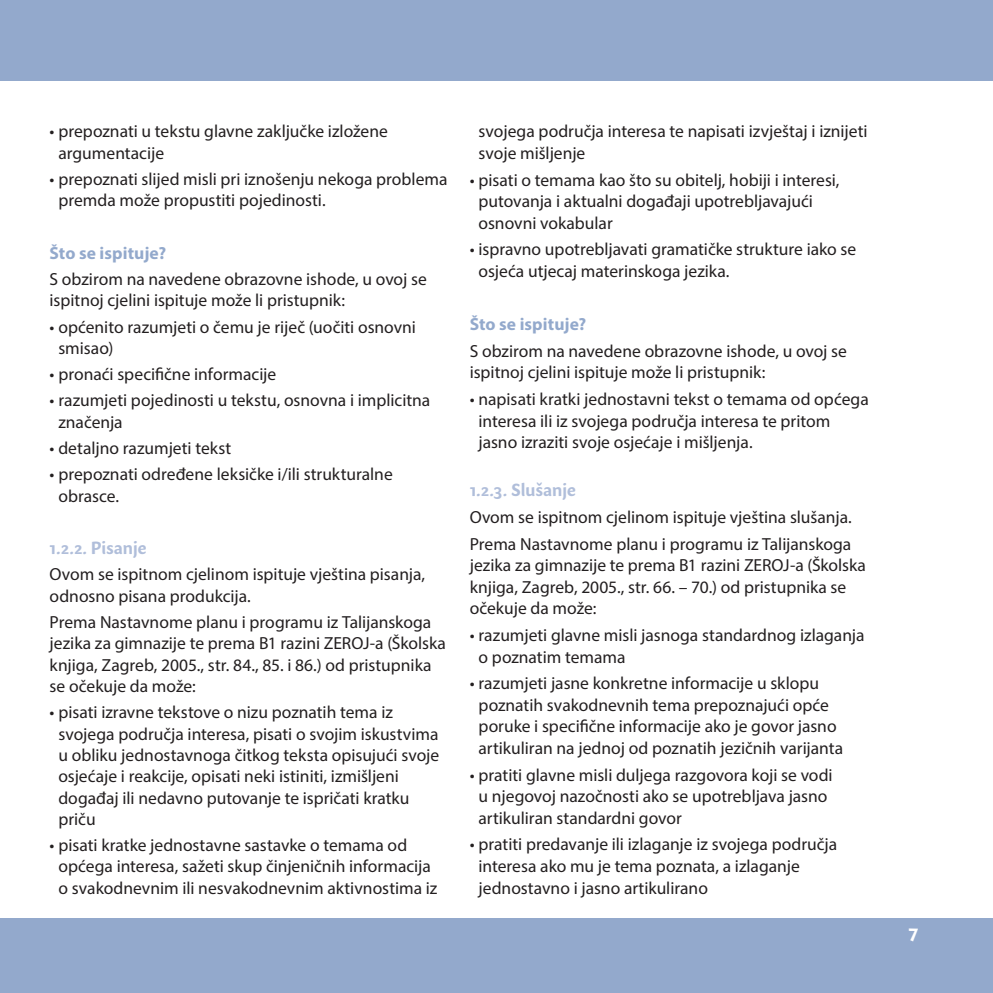
<style>
.page{position:relative;width:993px;height:993px;background:#fff}
.page>*{position:absolute;margin:0;border:0;box-sizing:border-box;transform-origin:0 0}
.t1{font:17.5px/21.3px "Myriad Pro";color:#231f20}
.t2{font:700 17.5px "Myriad Pro";letter-spacing:.005em;color:#93a9cc}
.t3{font:700 17.5px "Sharik Sans";color:#b0beda}
.t4{font:700 17.5px "Lithos Pro";color:#fff}
</style>
<div class="page">
<div style="left:0;top:0;width:992px;height:81px;background:#93a9cc"></div>
<div style="left:0;top:918px;width:992px;height:74px;background:#93a9cc"></div>
<p class="t1" style="left:58px;top:120px;width:331px;text-indent:-9px">• prepoznati u tekstu glavne zaključke izložene argumentacije</p>
<p class="t1" style="left:58px;top:168px;width:390px;text-indent:-9px">• prepoznati slijed misli pri iznošenju nekoga problema premda može propustiti pojedinosti.</p>
<p class="t2" style="left:50px;top:241px;width:118px">Što se ispituje?</p>
<p class="t1" style="left:50px;top:268px;width:378px">S obzirom na navedene obrazovne ishode, u ovoj se ispitnoj cjelini ispituje može li pristupnik:</p>
<p class="t1" style="left:58px;top:315px;width:359px;text-indent:-9px">• općenito razumjeti o čemu je riječ (uočiti osnovni smisao)</p>
<p class="t1" style="left:50px;top:363px;width:228px">• pronaći specifične informacije</p>
<p class="t1" style="left:58px;top:389px;width:373px;text-indent:-9px">• razumjeti pojedinosti u tekstu, osnovna i implicitna značenja</p>
<p class="t1" style="left:50px;top:437px;width:183px">• detaljno razumjeti tekst</p>
<p class="t1" style="left:58px;top:463px;width:336px;text-indent:-9px">• prepoznati određene leksičke i/ili strukturalne obrasce.</p>
<p class="t3" style="left:50px;top:535px;width:98px">1.2.2. Pisanje</p>
<p class="t1" style="left:50px;top:563px;width:377px">Ovom se ispitnom cjelinom ispituje vještina pisanja, odnosno pisana produkcija.</p>
<p class="t1" style="left:50px;top:611px;width:397px">Prema Nastavnome planu i programu iz Talijanskoga jezika za gimnazije te prema B1 razini ZEROJ-a (Školska knjiga, Zagreb, 2005., str. 84., 85. i 86.) od pristupnika se očekuje da može:</p>
<p class="t1" style="left:58px;top:701px;width:382px;text-indent:-9px">• pisati izravne tekstove o nizu poznatih tema iz svojega područja interesa, pisati o svojim iskustvima u obliku jednostavnoga čitkog teksta opisujući svoje osjećaje i reakcije, opisati neki istiniti, izmišljeni događaj ili nedavno putovanje te ispričati kratku priču</p>
<p class="t1" style="left:58px;top:834px;width:380px;text-indent:-9px">• pisati kratke jednostavne sastavke o temama od općega interesa, sažeti skup činjeničnih informacija o svakodnevnim ili nesvakodnevnim aktivnostima iz</p>
<p class="t1" style="left:478px;top:120px;width:390px">svojega područja interesa te napisati izvještaj i iznijeti svoje mišljenje</p>
<p class="t1" style="left:478px;top:168px;width:362px;text-indent:-9px">• pisati o temama kao što su obitelj, hobiji i interesi, putovanja i aktualni događaji upotrebljavajući osnovni vokabular</p>
<p class="t1" style="left:478px;top:238px;width:379px;text-indent:-9px">• ispravno upotrebljavati gramatičke strukture iako se osjeća utjecaj materinskoga jezika.</p>
<p class="t2" style="left:469px;top:313px;width:118px">Što se ispituje?</p>
<p class="t1" style="left:469px;top:339px;width:378px">S obzirom na navedene obrazovne ishode, u ovoj se ispitnoj cjelini ispituje može li pristupnik:</p>
<p class="t1" style="left:478px;top:388px;width:391px;text-indent:-9px">• napisati kratki jednostavni tekst o temama od općega interesa ili iz svojega područja interesa te pritom jasno izraziti svoje osjećaje i mišljenja.</p>
<p class="t3" style="left:469px;top:477px;width:107px">1.2.3. Slušanje</p>
<p class="t1" style="left:469px;top:503px;width:383px;line-height:26.6px">Ovom se ispitnom cjelinom ispituje vještina slušanja.<br>Prema Nastavnome planu i programu iz Talijanskoga</p>
<p class="t1" style="left:469px;top:554px;width:397px">jezika za gimnazije te prema B1 razini ZEROJ-a (Školska knjiga, Zagreb, 2005., str. 66. – 70.) od pristupnika se očekuje da može:</p>
<p class="t1" style="left:478px;top:623px;width:387px;text-indent:-9px">• razumjeti glavne misli jasnoga standardnog izlaganja o poznatim temama</p>
<p class="t1" style="left:478px;top:672px;width:366px;text-indent:-9px">• razumjeti jasne konkretne informacije u sklopu poznatih svakodnevnih tema prepoznajući opće poruke i specifične informacije ako je govor jasno artikuliran na jednoj od poznatih jezičnih varijanta</p>
<p class="t1" style="left:478px;top:763px;width:355px;text-indent:-9px">• pratiti glavne misli duljega razgovora koji se vodi u njegovoj nazočnosti ako se upotrebljava jasno artikuliran standardni govor</p>
<p class="t1" style="left:478px;top:833px;width:360px;text-indent:-9px">• pratiti predavanje ili izlaganje iz svojega područja interesa ako mu je tema poznata, a izlaganje jednostavno i jasno artikulirano</p>
<p class="t4" style="left:906px;top:924px;width:15px">7</p>
</div>
